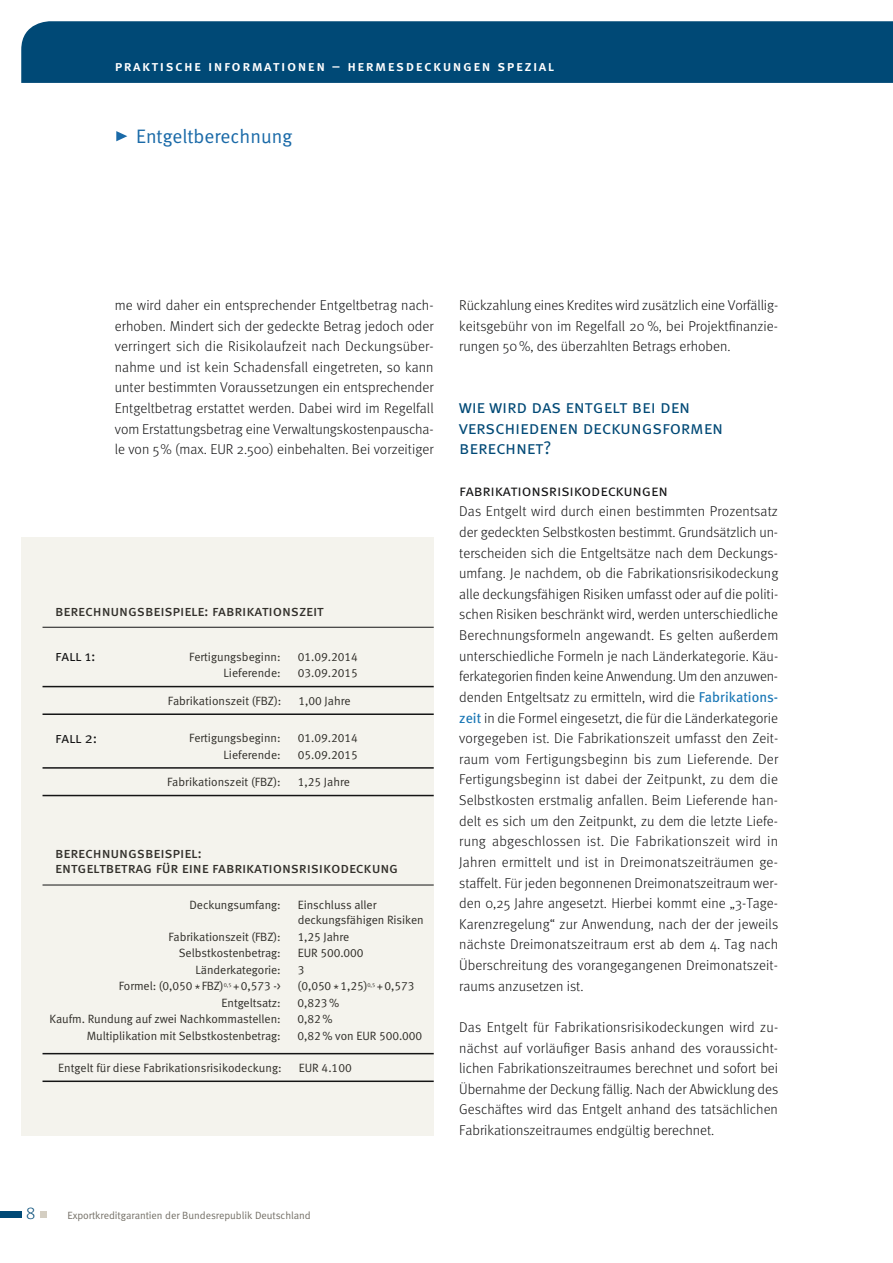
<style>
.page{position:relative;width:893px;height:1263px;background:#fff}
.page>*{position:absolute;margin:0;border:0;box-sizing:border-box;transform-origin:0 0}
.t1{font:19.5px "Meta Normal";color:#1a6aa8}
.t2{font:18.3px/20.5px "Meta Normal Caps";letter-spacing:-.01em;color:#004976}
.t3{font:17.25px "Meta Light LF";color:#004976}
.t4{font:15.75px "Meta Normal Caps";letter-spacing:-.01em;color:#141415}
.t5{font:15px/15px "Meta Book Caps";letter-spacing:-.01em;color:#312f2a}
.t6{font:15px "Meta Normal Caps";letter-spacing:-.005em;color:#141415}
.t7{font:14.7px "Meta Medium Caps";letter-spacing:.1em;color:#fff}
.t8{font:300 14.25px/20.5px "Meta";color:#141415;text-align:justify}
.t9{font:12px/15px "Meta Normal LF";letter-spacing:-.005em;color:#312f2a}
.t10{font:10.5px "Meta Normal";letter-spacing:-.005em;color:#747067}
.s1{font-weight:400;color:#1876b5}
</style>
<div class="page">
<div style="left:0;top:1211px;width:21px;height:7px;background:#004976"></div>
<div style="left:40px;top:1211px;width:7px;height:7px;background:#d4cec2"></div>
<div style="left:21px;top:21px;width:872px;height:62px;background:#004976"></div>
<svg style="left:116px;top:131px;width:11px;height:10px"></svg>
<div style="left:21px;top:537px;width:413px;height:598px;background:#f4f3ed"></div>
<hr style="left:43px;top:627px;width:391px;height:1px;background:#141415">
<hr style="left:43px;top:686px;width:391px;height:1px;background:#141415">
<hr style="left:43px;top:713px;width:391px;height:2px;background:#141415">
<hr style="left:43px;top:767px;width:391px;height:2px;background:#141415">
<hr style="left:43px;top:795px;width:391px;height:1px;background:#141415">
<hr style="left:43px;top:885px;width:391px;height:1px;background:#141415">
<hr style="left:43px;top:1053px;width:391px;height:1px;background:#141415">
<hr style="left:43px;top:1080px;width:391px;height:2px;background:#141415">
<p class="t7" style="left:115px;top:57px;width:441px">praktische informationen – hermesdeckungen spezial</p>
<h1 class="t1" style="left:136px;top:125px;width:158px">Entgeltberechnung</h1>
<p class="t8" style="left:115px;top:295px;width:320px">me wird daher ein entsprechender Entgeltbetrag nach&shy;erhoben. Mindert sich der gedeckte Betrag jedoch oder verringert sich die Risikolaufzeit nach Deckungsüber&shy;nahme und ist kein Schadensfall eingetreten, so kann unter bestimmten Voraussetzungen ein entsprechender Entgeltbetrag erstattet werden. Dabei wird im Regelfall vom Erstattungsbetrag eine Verwaltungskostenpauscha&shy;le von 5 % (max. EUR 2.500) einbehalten. Bei vorzeitiger</p>
<p class="t5" style="left:55px;top:603px;width:270px">berechnungsbeispiele: fabrikationszeit</p>
<p class="t6" style="left:55px;top:647px;width:42px">fall 1:</p>
<p class="t6" style="left:55px;top:729px;width:43px">fall 2:</p>
<p class="t9" style="left:189px;top:649px;width:93px">Fertigungsbeginn:</p>
<p class="t9" style="left:298px;top:649px;width:62px">01.09.2014</p>
<p class="t9" style="left:223px;top:665px;width:59px">Lieferende:</p>
<p class="t9" style="left:298px;top:665px;width:62px">03.09.2015</p>
<p class="t9" style="left:168px;top:693px;width:115px">Fabrikationszeit (FBZ):</p>
<p class="t9" style="left:298px;top:693px;width:54px">1,00 Jahre</p>
<p class="t9" style="left:189px;top:731px;width:93px">Fertigungsbeginn:</p>
<p class="t9" style="left:298px;top:731px;width:62px">01.09.2014</p>
<p class="t9" style="left:223px;top:747px;width:59px">Lieferende:</p>
<p class="t9" style="left:298px;top:747px;width:62px">05.09.2015</p>
<p class="t9" style="left:167px;top:774px;width:115px">Fabrikationszeit (FBZ):</p>
<p class="t9" style="left:298px;top:774px;width:54px">1,25 Jahre</p>
<p class="t5" style="left:55px;top:845px;width:344px">berechnungsbeispiel:<br>entgeltbetrag für eine fabrikationsrisikodeckung</p>
<p class="t9" style="left:189px;top:897px;width:93px">Deckungsumfang:</p>
<p class="t9" style="left:298px;top:897px;width:128px">Einschluss aller deckungsfähigen Risiken</p>
<p class="t9" style="left:168px;top:929px;width:114px">Fabrikationszeit (FBZ):</p>
<p class="t9" style="left:298px;top:929px;width:53px">1,25 Jahre</p>
<p class="t9" style="left:179px;top:945px;width:103px">Selbstkostenbetrag:</p>
<p class="t9" style="left:298px;top:945px;width:67px">EUR 500.000</p>
<p class="t9" style="left:196px;top:962px;width:87px">Länderkategorie:</p>
<p class="t9" style="left:298px;top:962px;width:8px">3</p>
<p class="t9" style="left:119px;top:978px;width:163px">Formel: (0,050 * FBZ)<sup>0,5</sup> + 0,573 -&gt;</p>
<p class="t9" style="left:298px;top:978px;width:118px">(0,050 * 1,25)<sup>0,5</sup> + 0,573</p>
<p class="t9" style="left:221px;top:995px;width:61px">Entgeltsatz:</p>
<p class="t9" style="left:298px;top:995px;width:43px">0,823 %</p>
<p class="t9" style="left:50px;top:1011px;width:233px">Kaufm. Rundung auf zwei Nachkommastellen:</p>
<p class="t9" style="left:298px;top:1011px;width:36px">0,82 %</p>
<p class="t9" style="left:87px;top:1028px;width:195px">Multiplikation mit Selbstkostenbetrag:</p>
<p class="t9" style="left:298px;top:1028px;width:126px">0,82 % von EUR 500.000</p>
<p class="t9" style="left:58px;top:1060px;width:225px">Entgelt für diese Fabrikationsrisikodeckung:</p>
<p class="t9" style="left:299px;top:1060px;width:55px">EUR 4.100</p>
<p class="t8" style="left:459px;top:295px;width:321px">Rückzahlung eines Kredites wird zusätzlich eine Vorfällig&shy;keitsgebühr von im Regelfall 20 %, bei Projektfinanzie&shy;rungen 50 %, des überzahlten Betrags erhoben.</p>
<p class="t2" style="left:459px;top:396px;width:266px">wie wird das entgelt bei den verschiedenen deckungsformen berechnet?</p>
<p class="t4" style="left:459px;top:481px;width:210px">fabrikationsrisikodeckungen</p>
<p class="t8" style="left:459px;top:501px;width:321px;text-align:left">Das Entgelt wird durch einen bestimmten Prozentsatz der gedeckten Selbstkosten bestimmt. Grundsätzlich un-- terscheiden sich die Entgeltsätze nach dem Deckungs&shy;umfang. Je nachdem, ob die Fabrikationsrisikodeckung alle deckungsfähigen Risiken umfasst oder auf die politi&shy;schen Risiken beschränkt wird, werden unterschiedliche Berechnungsformeln angewandt. Es gelten außerdem unterschiedliche Formeln je nach Länderkategorie. Käu&shy;ferkategorien finden keine Anwendung. Um den anzuwen&shy;denden Entgeltsatz zu ermitteln, wird die <span class="s1">Fabrikations&shy;zeit</span> in die Formel eingesetzt, die für die Länderkategorie vorgegeben ist. Die Fabrikationszeit umfasst den Zeit&shy;raum vom Fertigungsbeginn bis zum Lieferende. Der Fertigungsbeginn ist dabei der Zeitpunkt, zu dem die Selbstkosten erstmalig anfallen. Beim Lieferende han&shy;delt es sich um den Zeitpunkt, zu dem die letzte Liefe&shy;rung abgeschlossen ist. Die Fabrikationszeit wird in Jahren ermittelt und ist in Dreimonatszeiträumen ge-- staffelt. Für jeden begonnenen Dreimonatszeitraum wer&shy;den 0,25 Jahre angesetzt. Hierbei kommt eine „3-Tage-Karenzregelung“ zur Anwendung, nach der der jeweils nächste Dreimonatszeitraum erst ab dem 4. Tag nach Überschreitung des vorangegangenen Dreimonatszeit&shy;raums anzusetzen ist.</p>
<p class="t8" style="left:459px;top:1016px;width:320px;text-align:left">Das Entgelt für Fabrikationsrisikodeckungen wird zu-- nächst auf vorläufiger Basis anhand des voraussicht&shy;lichen Fabrikationszeitraumes berechnet und sofort bei Übernahme der Deckung fällig. Nach der Abwicklung des Geschäftes wird das Entgelt anhand des tatsächlichen Fabrikationszeitraumes endgültig berechnet.</p>
<p class="t3" style="left:26px;top:1203px;width:11px">8</p>
<p class="t10" style="left:67px;top:1209px;width:245px">Exportkreditgarantien der Bundesrepublik Deutschland</p>
</div>
